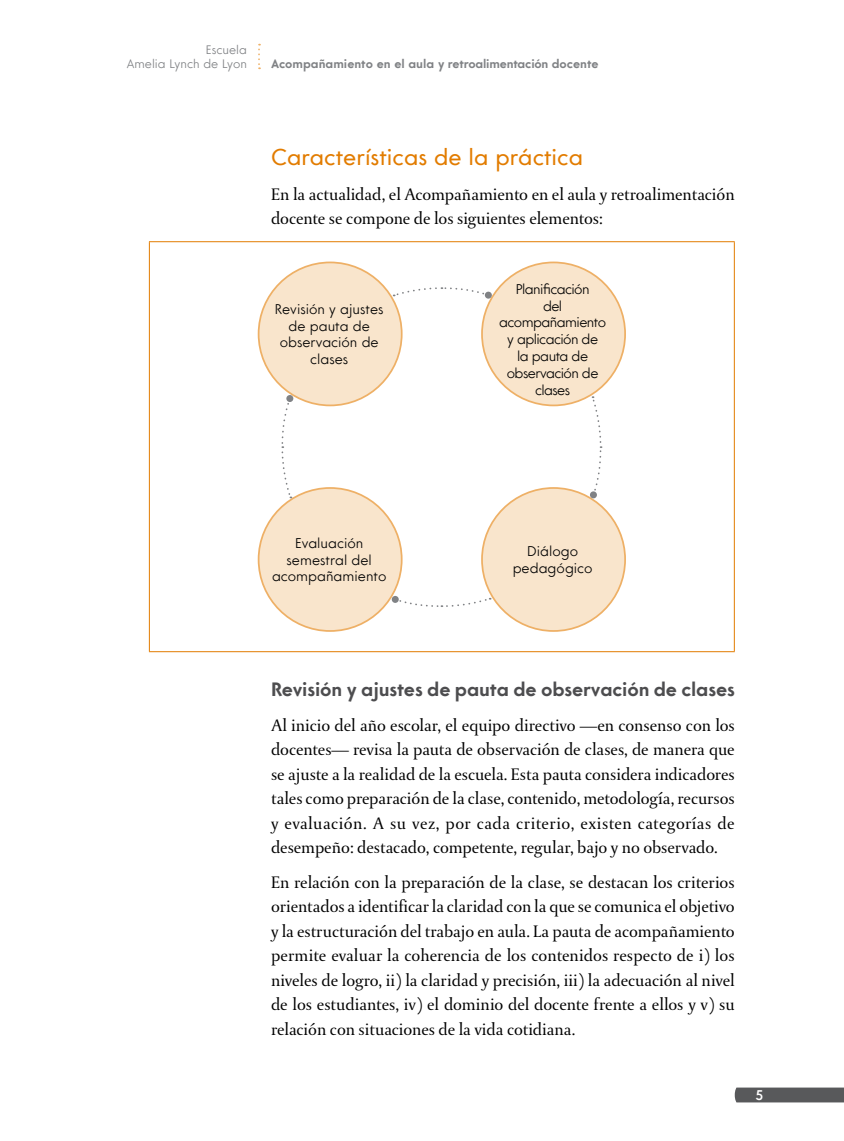
<style>
.page{position:relative;width:844px;height:1141px;background:#fff}
.page>*{position:absolute;margin:0;border:0;box-sizing:border-box;transform-origin:0 0}
.t1{font:22.75px "Core Sans G";color:#e27c00}
.t2{font:700 19.25px "Core Sans G";letter-spacing:-.005em;color:#4d4d4f}
.t3{font:17.5px/24.5px "DTL Paradox ST";letter-spacing:-.005em;color:#000;text-align:justify}
.t4{font:300 14px/16.8px "Core Sans G";color:#000;text-align:center}
.t5{font:300 14px/16.8px "Core Sans G";letter-spacing:-.04em;color:#000;text-align:center}
.t6{font:500 14px "Core Sans G";color:#fff}
.t7{font:700 12.25px "Core Sans G";color:#808285}
.t8{font:300 12.25px/14.7px "Core Sans G";color:#808285;text-align:right}
</style>
<div class="page">
<div style="left:734px;top:1088px;width:109px;height:14px;background:#58595b"></div>
<svg style="left:258px;top:44px;width:2px;height:25px"></svg>
<hr style="left:149px;top:241px;width:585px;height:1px;background:#e27c00">
<hr style="left:149px;top:242px;width:1px;height:409px;background:#e27c00">
<hr style="left:733px;top:242px;width:1px;height:409px;background:#e27c00">
<hr style="left:149px;top:651px;width:585px;height:1px;background:#e27c00">
<div style="left:258px;top:262px;width:143px;height:143px;background:#f9e5cc;border-radius:50%"></div>
<div style="left:258px;top:488px;width:143px;height:143px;background:#f9e5cc;border-radius:50%"></div>
<div style="left:482px;top:262px;width:143px;height:143px;background:#f9e5cc;border-radius:50%"></div>
<div style="left:482px;top:488px;width:143px;height:143px;background:#f9e5cc;border-radius:50%"></div>
<svg style="left:591px;top:396px;width:11px;height:100px"></svg>
<div style="left:589px;top:491px;width:7px;height:7px;background:#808285;border-radius:50%"></div>
<svg style="left:396px;top:597px;width:94px;height:10px"></svg>
<div style="left:391px;top:596px;width:7px;height:7px;background:#808285;border-radius:50%"></div>
<svg style="left:281px;top:400px;width:11px;height:98px"></svg>
<div style="left:286px;top:395px;width:7px;height:7px;background:#808285;border-radius:50%"></div>
<svg style="left:393px;top:287px;width:96px;height:10px"></svg>
<div style="left:484px;top:292px;width:7px;height:7px;background:#808285;border-radius:50%"></div>
<p class="t8" style="left:127px;top:42px;width:122px">Escuela<br>Amelia Lynch de Lyon</p>
<p class="t7" style="left:271px;top:57px;width:329px">Acompañamiento en el aula y retroalimentación docente</p>
<h1 class="t1" style="left:271px;top:144px;width:313px">Características de la práctica</h1>
<p class="t3" style="left:271px;top:182px;width:465px">En la actualidad, el Acompañamiento en el aula y retroalimentación docente se compone de los siguientes elementos:</p>
<p class="t4" style="left:275px;top:301px;width:110px">Revisión y ajustes de pauta de observación de clases</p>
<p class="t5" style="left:499px;top:281px;width:109px">Planificación<br>del acompañamiento y aplicación de<br>la pauta de observación de clases</p>
<p class="t4" style="left:272px;top:535px;width:116px">Evaluación semestral del acompañamiento</p>
<p class="t4" style="left:512px;top:543px;width:81px">Diálogo pedagógico</p>
<p class="t2" style="left:271px;top:678px;width:465px">Revisión y ajustes de pauta de observación de clases</p>
<p class="t3" style="left:271px;top:713px;width:465px">Al inicio del año escolar, el equipo directivo —en consenso con los docentes— revisa la pauta de observación de clases, de manera que se ajuste a la realidad de la escuela. Esta pauta considera indicadores tales como preparación de la clase, contenido, metodología, recursos y evaluación. A su vez, por cada criterio, existen categorías de desempeño: destacado, competente, regular, bajo y no observado.</p>
<p class="t3" style="left:271px;top:870px;width:465px">En relación con la preparación de la clase, se destacan los criterios orientados a identificar la claridad con la que se comunica el objetivo y la estructuración del trabajo en aula. La pauta de acompañamiento permite evaluar la coherencia de los contenidos respecto de i) los niveles de logro, ii) la claridad y precisión, iii) la adecuación al nivel de los estudiantes, iv) el dominio del docente frente a ellos y v) su relación con situaciones de la vida cotidiana.</p>
<p class="t6" style="left:754px;top:1087px;width:10px">5</p>
</div>
